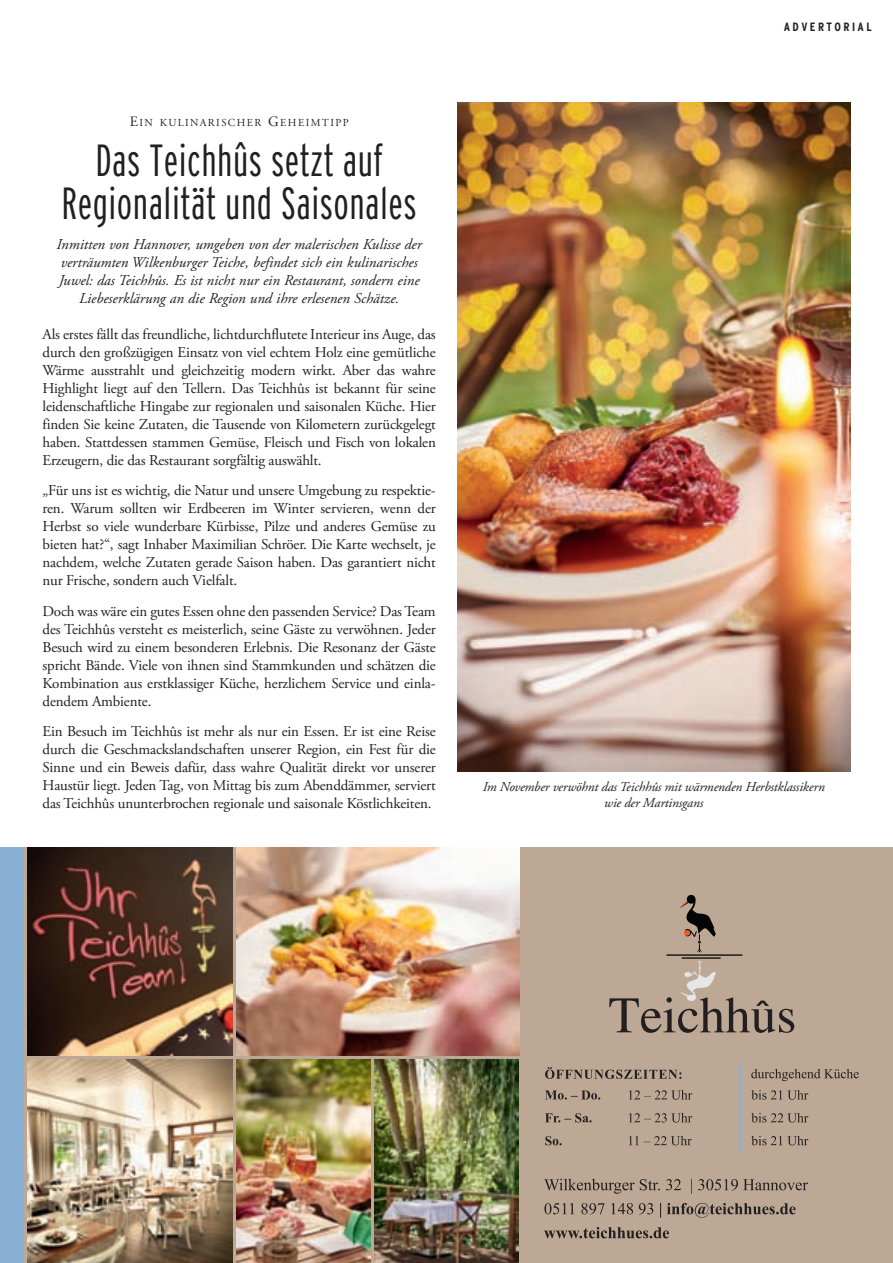
<style>
.page{position:relative;width:893px;height:1263px;background:#fff}
.page>*{position:absolute;margin:0;border:0;box-sizing:border-box;transform-origin:0 0}
.t1{font:300 extra-condensed 45px/43.5px "Interstate";letter-spacing:.01em;color:#231f20;text-align:center}
.t2{font:15px/18px "Adobe Garamond Pro";letter-spacing:-.01em;color:#231f20;text-align:justify}
.t3{font:italic 15px/18px "Adobe Garamond Pro";color:#231f20;text-align:center}
.t4{font:italic 13.5px/16.2px "Adobe Garamond Pro";letter-spacing:-.01em;color:#231f20;text-align:center}
.t5{font:700 condensed 12px "Interstate";letter-spacing:.2em;color:#231f20}
.t6{font:10.65px "Adobe Garamond Pro";letter-spacing:.135em;color:#231f20}
.s1{font-size:14.25px}
</style>
<div class="page">
<img style="left:457px;top:102px;width:393px;height:670px">
<div style="left:0;top:848px;width:893px;height:415px;background:#bca895"></div>
<div style="left:0;top:848px;width:23px;height:415px;background:#89b1d5"></div>
<img style="left:237px;top:848px;width:283px;height:207px">
<img style="left:27px;top:1060px;width:205px;height:203px">
<img style="left:237px;top:1060px;width:133px;height:203px">
<img style="left:375px;top:1060px;width:144px;height:203px">
<svg style="left:680px;top:895px;width:36px;height:57px"></svg>
<hr style="left:682px;top:957px;width:39px;height:2px;background:#030505">
<hr style="left:666px;top:954px;width:77px;height:2px;background:#030505">
<svg style="left:609px;top:960px;width:185px;height:73px"></svg>
<svg style="left:544px;top:1179px;width:264px;height:15px"></svg>
<svg style="left:544px;top:1203px;width:109px;height:11px"></svg>
<svg style="left:660px;top:1203px;width:136px;height:15px"></svg>
<svg style="left:544px;top:1227px;width:125px;height:11px"></svg>
<hr style="left:739px;top:1063px;width:1px;height:87px;background:#89b1d5">
<svg style="left:751px;top:1069px;width:108px;height:12px"></svg>
<svg style="left:545px;top:1090px;width:55px;height:9px"></svg>
<svg style="left:629px;top:1090px;width:179px;height:10px"></svg>
<svg style="left:545px;top:1113px;width:47px;height:9px"></svg>
<svg style="left:629px;top:1113px;width:179px;height:9px"></svg>
<svg style="left:545px;top:1136px;width:17px;height:9px"></svg>
<svg style="left:629px;top:1136px;width:179px;height:9px"></svg>
<svg style="left:545px;top:1067px;width:136px;height:12px"></svg>
<img style="left:27px;top:848px;width:205px;height:207px">
<p class="t6" style="left:130px;top:119px;width:220px"><span class="s1">E</span>IN KULINARISCHER <span class="s1">G</span>EHEIMTIPP</p>
<h1 class="t1" style="left:62px;top:139px;width:357px">Das Teichhûs setzt auf<br>Regionalität und Saisonales</h1>
<p class="t3" style="left:56px;top:237px;width:367px">Inmitten von Hannover, umgeben von der malerischen Kulisse der verträumten Wilkenburger Teiche, befindet sich ein kulinarisches Juwel: das Teichhûs. Es ist nicht nur ein Restaurant, sondern eine Liebeserklärung an die Region und ihre erlesenen Schätze.</p>
<p class="t2" style="left:43px;top:326px;width:395px">Als erstes fällt das freundliche, lichtdurchflutete Interieur ins Auge, das durch den großzügigen Einsatz von viel echtem Holz eine gemütliche Wärme ausstrahlt und gleichzeitig modern wirkt. Aber das wahre Highlight liegt auf den Tellern. Das Teichhûs ist bekannt für seine leidenschaftliche Hingabe zur regionalen und saisonalen Küche. Hier finden Sie keine Zutaten, die Tausende von Kilometern zurückgelegt haben. Stattdessen stammen Gemüse, Fleisch und Fisch von lokalen Erzeugern, die das Restaurant sorgfältig auswählt.</p>
<p class="t2" style="left:43px;top:483px;width:395px">„Für uns ist es wichtig, die Natur und unsere Umgebung zu respektie&shy;ren. Warum sollten wir Erdbeeren im Winter servieren, wenn der Herbst so viele wunderbare Kürbisse, Pilze und anderes Gemüse zu bieten hat?“, sagt Inhaber Maximilian Schröer. Die Karte wechselt, je nachdem, welche Zutaten gerade Saison haben. Das garantiert nicht nur Frische, sondern auch Vielfalt.</p>
<p class="t2" style="left:43px;top:603px;width:395px">Doch was wäre ein gutes Essen ohne den passenden Service? Das Team des Teichhûs versteht es meisterlich, seine Gäste zu verwöhnen. Jeder Besuch wird zu einem besonderen Erlebnis. Die Resonanz der Gäste spricht Bände. Viele von ihnen sind Stammkunden und schätzen die Kombination aus erstklassiger Küche, herzlichem Service und einla&shy;dendem Ambiente.</p>
<p class="t2" style="left:43px;top:724px;width:395px">Ein Besuch im Teichhûs ist mehr als nur ein Essen. Er ist eine Reise durch die Geschmackslandschaften unserer Region, ein Fest für die Sinne und ein Beweis dafür, dass wahre Qualität direkt vor unserer Haustür liegt. Jeden Tag, von Mittag bis zum Abenddämmer, serviert das Teichhûs ununterbrochen regionale und saisonale Köstlichkeiten.</p>
<p class="t5" style="left:784px;top:20px;width:89px">ADVERTORIAL</p>
<p class="t4" style="left:483px;top:780px;width:343px">Im November verwöhnt das Teichhûs mit wärmenden Herbstklassikern wie der Martinsgans</p>
</div>
